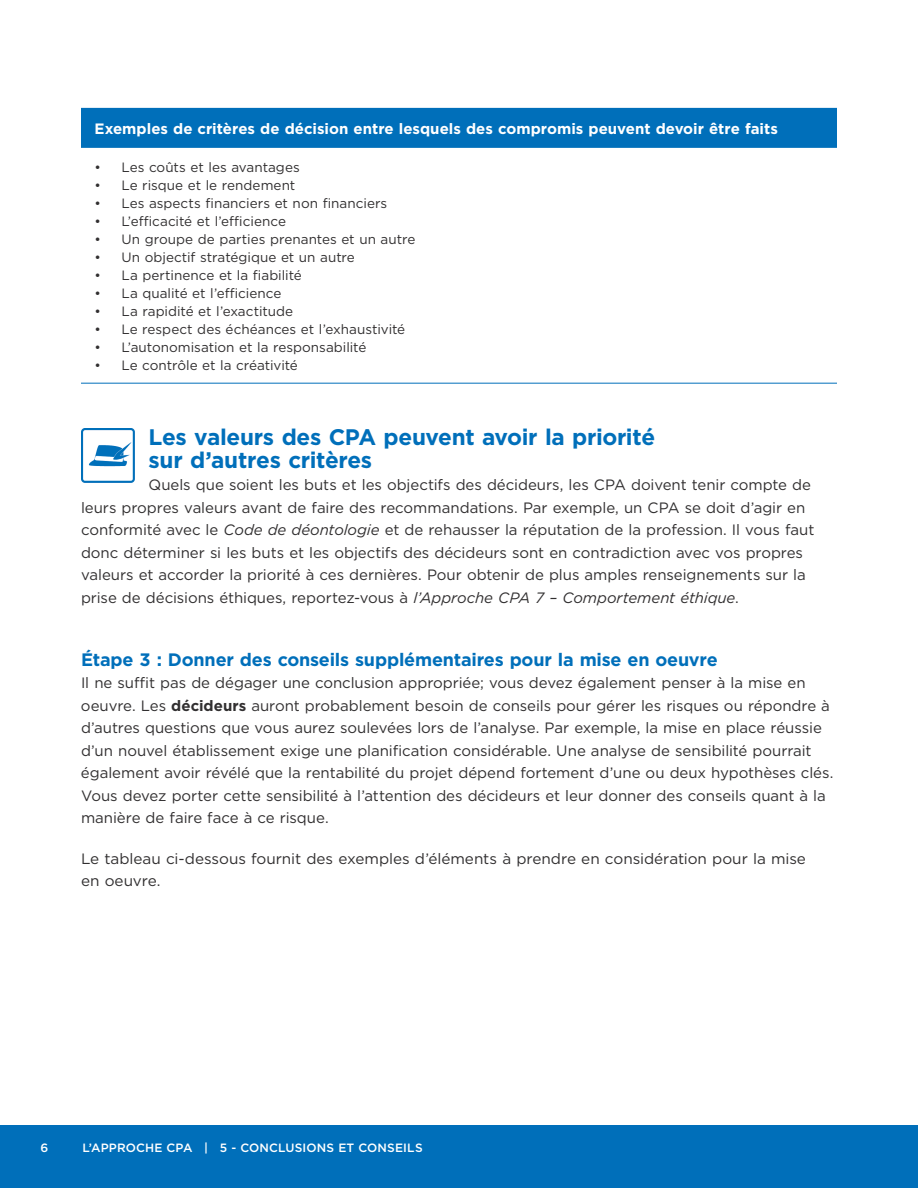
<style>
.page{position:relative;width:918px;height:1188px;background:#fff}
.page>*{position:absolute;margin:0;border:0;box-sizing:border-box;transform-origin:0 0}
.t1{font:700 22.5px/22.5px "Gotham";letter-spacing:-.015em;color:#006fba}
.t2{font:700 18px "Gotham";letter-spacing:-.01em;color:#006fba}
.t3{font:15px/22.5px "Gotham";letter-spacing:-.005em;color:#312f30}
.t4{font:700 15px "Gotham";color:#fff}
.t5{font:13.5px "Gotham";color:#312f30}
.t6{font:500 12px "Gotham";letter-spacing:.01em;color:#fff}
.s1{font-style:italic}
.s2{font-weight:700}
</style>
<div class="page">
<div style="left:0;top:1125px;width:918px;height:63px;background:#006fba"></div>
<div style="left:81px;top:108px;width:756px;height:39px;background:#006fba"></div>
<hr style="left:81px;top:147px;width:756px;height:1px;background:#006fba">
<hr style="left:81px;top:383px;width:756px;height:1px;background:#006fba">
<img style="left:81px;top:429px;width:54px;height:54px">
<h4 class="t4" style="left:94px;top:119px;width:685px">Exemples de critères de décision entre lesquels des compromis peuvent devoir être faits</h4>
<p class="t5" style="left:94px;top:158px;width:207px">• Les coûts et les avantages</p>
<p class="t5" style="left:94px;top:176px;width:202px">• Le risque et le rendement</p>
<p class="t5" style="left:94px;top:194px;width:294px">• Les aspects financiers et non financiers</p>
<p class="t5" style="left:94px;top:212px;width:193px">• L’efficacité et l’efficience</p>
<p class="t5" style="left:94px;top:230px;width:322px">• Un groupe de parties prenantes et un autre</p>
<p class="t5" style="left:95px;top:248px;width:262px">• Un objectif stratégique et un autre</p>
<p class="t5" style="left:94px;top:266px;width:209px">• La pertinence et la fiabilité</p>
<p class="t5" style="left:94px;top:284px;width:189px">• La qualité et l’efficience</p>
<p class="t5" style="left:94px;top:302px;width:200px">• La rapidité et l’exactitude</p>
<p class="t5" style="left:94px;top:320px;width:312px">• Le respect des échéances et l’exhaustivité</p>
<p class="t5" style="left:94px;top:338px;width:273px">• L’autonomisation et la responsabilité</p>
<p class="t5" style="left:94px;top:356px;width:205px">• Le contrôle et la créativité</p>
<h2 class="t1" style="left:148px;top:426px;width:508px">Les valeurs des CPA peuvent avoir la priorité sur d’autres critères</h2>
<p class="t3" style="left:81px;top:473px;width:735px;text-indent:68px">Quels que soient les buts et les objectifs des décideurs, les CPA doivent tenir compte de leurs propres valeurs avant de faire des recommandations. Par exemple, un CPA se doit d’agir en conformité avec le <span class="s1">Code de déontologie</span> et de rehausser la réputation de la profession. Il vous faut donc déterminer si les buts et les objectifs des décideurs sont en contradiction avec vos propres valeurs et accorder la priorité à ces dernières. Pour obtenir de plus amples renseignements sur la prise de décisions éthiques, reportez-vous à <span class="s1">l’Approche CPA 7 – Comportement éthique</span>.</p>
<h3 class="t2" style="left:81px;top:647px;width:638px">Étape 3 : Donner des conseils supplémentaires pour la mise en oeuvre</h3>
<p class="t3" style="left:81px;top:671px;width:754px">Il ne suffit pas de dégager une conclusion appropriée; vous devez également penser à la mise en oeuvre. Les <span class="s2">décideurs</span> auront probablement besoin de conseils pour gérer les risques ou répondre à d’autres questions que vous aurez soulevées lors de l’analyse. Par exemple, la mise en place réussie d’un nouvel établissement exige une planification considérable. Une analyse de sensibilité pourrait également avoir révélé que la rentabilité du projet dépend fortement d’une ou deux hypothèses clés.<br>Vous devez porter cette sensibilité à l’attention des décideurs et leur donner des conseils quant à la manière de faire face à ce risque.</p>
<p class="t3" style="left:81px;top:847px;width:727px">Le tableau ci-dessous fournit des exemples d’éléments à prendre en considération pour la mise en oeuvre.</p>
<p class="t6" style="left:40px;top:1140px;width:9px">6</p>
<p class="t6" style="left:82px;top:1140px;width:342px">L’APPROCHE CPA | 5 - CONCLUSIONS ET CONSEILS</p>
</div>
